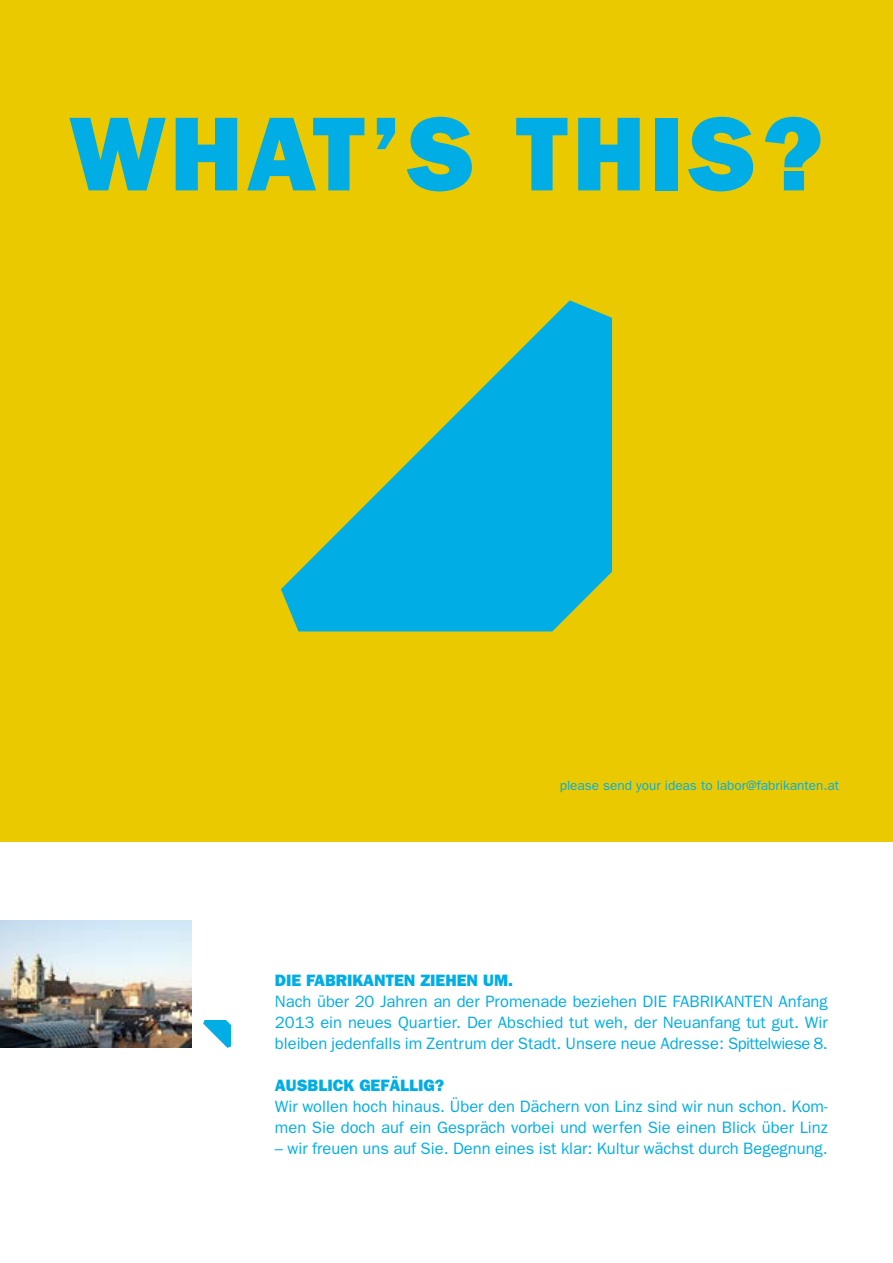
<style>
.page{position:relative;width:893px;height:1263px;background:#fff}
.page>*{position:absolute;margin:0;border:0;box-sizing:border-box;transform-origin:0 0}
.t1{font:800 105.75px "Franklin Gothic";letter-spacing:.04em;color:#00ade4}
.t2{font:16.5px/21px "Franklin Gothic";color:#00ade4;text-align:justify}
.t3{font:800 16.5px "Franklin Gothic";color:#00ade4}
.t4{font:13.5px "Franklin Gothic";color:#00ade4}
</style>
<div class="page">
<div style="left:0;top:0;width:893px;height:842px;background:#ebc900"></div>
<svg style="left:281px;top:300px;width:331px;height:331px;fill:#00ade4"></svg>
<img style="left:0;top:920px;width:191px;height:128px">
<svg style="left:203px;top:1020px;width:28px;height:28px"></svg>
<h1 class="t1" style="left:69px;top:92px;width:757px">WHAT’S THIS?</h1>
<p class="t4" style="left:560px;top:777px;width:281px">please send your ideas to labor@fabrikanten.at</p>
<p class="t3" style="left:275px;top:970px;width:240px">DIE FABRIKANTEN ZIEHEN UM.</p>
<p class="t2" style="left:275px;top:990px;width:554px">Nach über 20 Jahren an der Promenade beziehen DIE FABRIKANTEN Anfang 2013 ein neues Quartier. Der Abschied tut weh, der Neuanfang tut gut. Wir bleiben jedenfalls im Zentrum der Stadt. Unsere neue Adresse: Spittelwiese 8.</p>
<p class="t3" style="left:275px;top:1075px;width:171px">AUSBLICK GEFÄLLIG?</p>
<p class="t2" style="left:275px;top:1095px;width:554px">Wir wollen hoch hinaus. Über den Dächern von Linz sind wir nun schon. Kom&shy;men Sie doch auf ein Gespräch vorbei und werfen Sie einen Blick über Linz</p>
<p class="t2" style="left:275px;top:1137px;width:554px">– wir freuen uns auf Sie. Denn eines ist klar: Kultur wächst durch Begegnung.</p>
</div>
